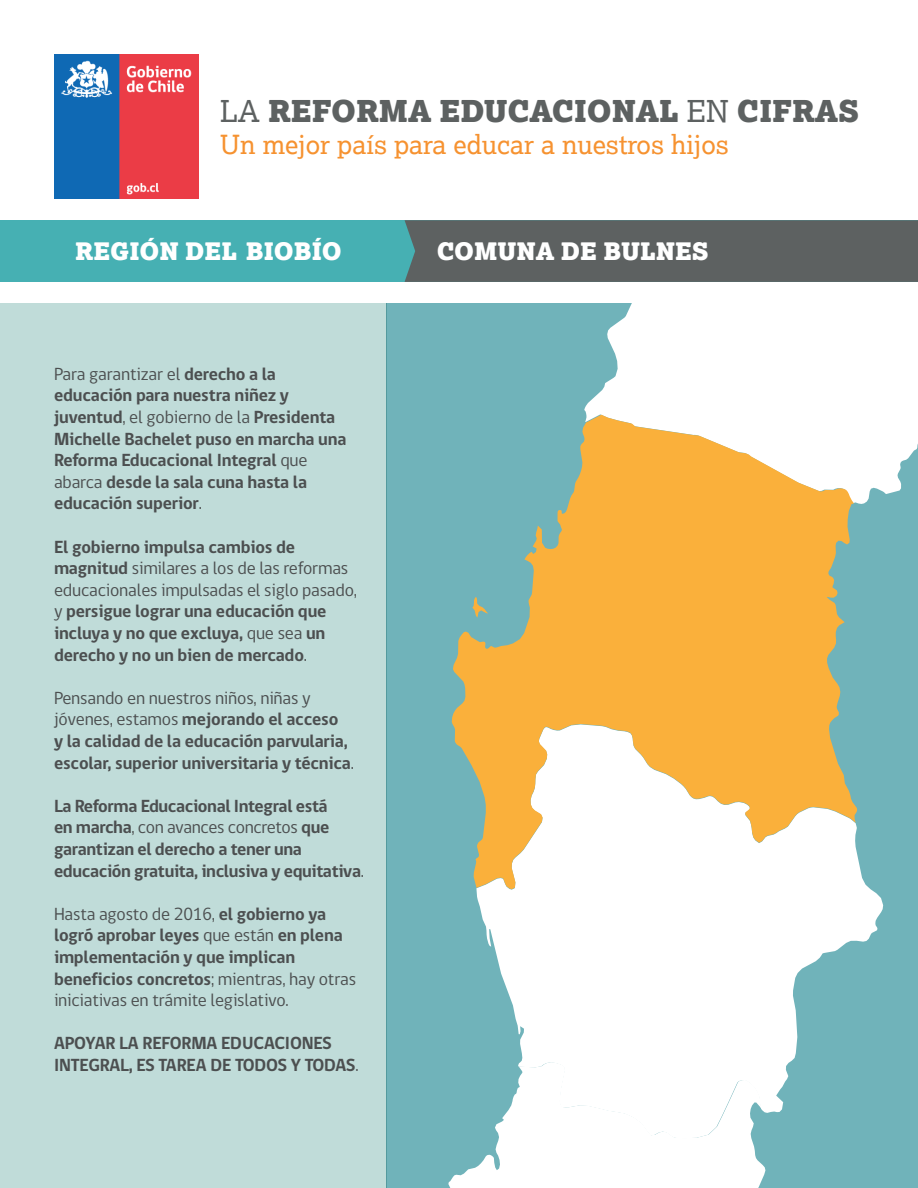
<style>
.page{position:relative;width:918px;height:1188px;background:#fff}
.page>*{position:absolute;margin:0;border:0;box-sizing:border-box;transform-origin:0 0}
.t1{font:900 30px "Lexia";color:#5d6161}
.t2{font:26.25px "Lexia";color:#f69230}
.t3{font:900 24px "Lexia";color:#fff}
.t4{font:700 18px/21.6px "gob CL";letter-spacing:-.01em;color:#4c4f50}
.s1{font-weight:400}
</style>
<div class="page">
<div style="left:0;top:303px;width:387px;height:885px;background:#c0dcd9"></div>
<img style="left:54px;top:54px;width:145px;height:145px">
<div style="left:0;top:220px;width:918px;height:62px;background:#46b0b3"></div>
<div style="left:405px;top:220px;width:513px;height:62px;background:#5d6161"></div>
<div style="left:387px;top:303px;width:531px;height:885px;background:#70b3ba"></div>
<hr style="left:0;top:54px;width:1px;height:62px;background:#46b0b3">
<svg style="left:584px;top:303px;width:334px;height:201px;background:#f0f7f8"></svg>
<svg style="left:476px;top:854px;width:407px;height:259px;fill:#fff"></svg>
<svg style="left:452px;top:415px;width:405px;height:474px;fill:#fab03b"></svg>
<svg style="left:448px;top:1062px;width:317px;height:126px"></svg>
<h1 class="t1" style="left:220px;top:91px;width:640px"><span class="s1">LA</span> REFORMA EDUCACIONAL <span class="s1">EN</span> CIFRAS</h1>
<h2 class="t2" style="left:220px;top:128px;width:510px">Un mejor país para educar a nuestros hijos</h2>
<h3 class="t3" style="left:75px;top:236px;width:268px">REGIÓN DEL BIOBÍO</h3>
<p class="t4" style="left:54px;top:363px;width:294px"><span class="s1">Para garantizar el</span> derecho a la educación para nuestra niñez y juventud<span class="s1">, el gobierno de la</span> Presidenta<br>Michelle Bachelet puso en marcha una<br>Reforma Educacional Integral <span class="s1">que abarca</span> desde la sala cuna hasta la educación superior<span class="s1">.</span></p>
<p class="t4" style="left:54px;top:536px;width:305px">El gobierno impulsa cambios de magnitud <span class="s1">similares a los de las reformas educacionales impulsadas el siglo pasado, y</span> persigue lograr una educación que incluya y no que excluya, <span class="s1">que sea</span> un derecho y no un bien de mercado<span class="s1">.</span></p>
<p class="t4" style="left:54px;top:687px;width:302px"><span class="s1">Pensando en nuestros niños, niñas y jóvenes, estamos</span> mejorando el acceso<br>y la calidad de la educación parvularia, escolar, superior universitaria y técnica<span class="s1">.</span></p>
<p class="t4" style="left:54px;top:795px;width:311px">La Reforma Educacional Integral está<br>en marcha<span class="s1">, con avances concretos</span> que garantizan el derecho a tener una educación gratuita, inclusiva y equitativa<span class="s1">.</span></p>
<p class="t4" style="left:54px;top:903px;width:304px"><span class="s1">Hasta agosto de 2016,</span> el gobierno ya logró aprobar leyes <span class="s1">que están</span> en plena implementación y que implican beneficios concretos<span class="s1">; mientras, hay otras iniciativas en trámite legislativo.</span></p>
<p class="t4" style="left:54px;top:1033px;width:306px">APOYAR LA REFORMA EDUCACIONES<br>INTEGRAL, ES TAREA DE TODOS Y TODAS<span class="s1">.</span></p>
<h3 class="t3" style="left:437px;top:236px;width:274px">COMUNA DE BULNES</h3>
</div>
